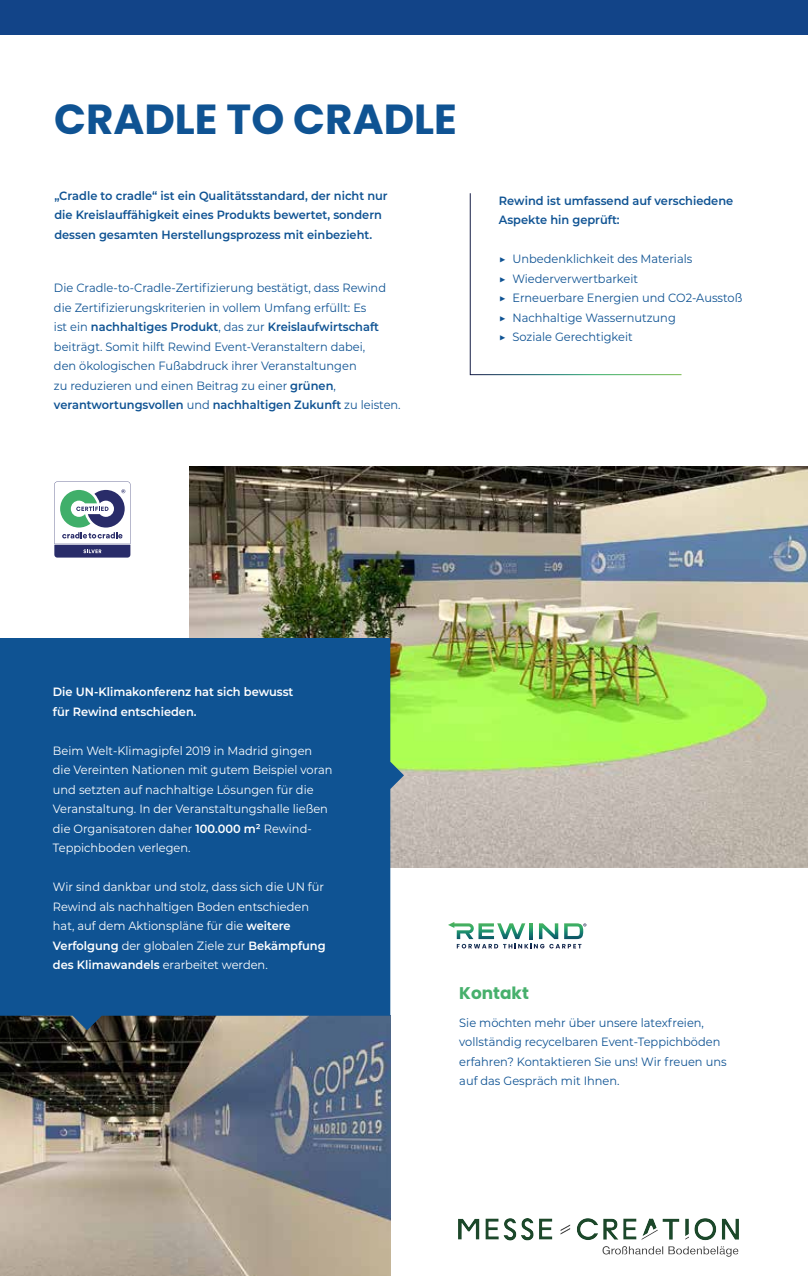
<style>
.page{position:relative;width:808px;height:1276px;background:#fff}
.page>*{position:absolute;margin:0;border:0;box-sizing:border-box;transform-origin:0 0}
.t1{font:700 42px "Poppins";color:#0f5393}
.t2{font:700 16.95px "Poppins";color:#47b06c}
.t3{font:12px/19.5px "Montserrat";color:#0f5393;scale:.95 1}
.t4{font:12px/19.5px "Montserrat";color:#fff;scale:.95 1}
.t5{font:600 12px/19.5px "Montserrat";color:#0f5393;scale:.95 1}
.t6{font:600 12px/19.5px "Montserrat";color:#fff;scale:.95 1}
.s1{font-weight:600}
.s2{font-weight:500}
</style>
<div class="page">
<svg style="left:54px;top:481px;width:76px;height:76px"></svg>
<svg style="left:470px;top:193px;width:212px;height:182px"></svg>
<div style="left:0;top:0;width:808px;height:34px;background:#124488"></div>
<img style="left:190px;top:466px;width:618px;height:401px">
<svg style="left:448px;top:922px;width:138px;height:26px"></svg>
<img style="left:0;top:1030px;width:390px;height:246px">
<div style="left:0;top:638px;width:404px;height:392px;background:#0f5393"></div>
<img style="left:458px;top:1218px;width:280px;height:39px">
<h1 class="t1" style="left:54px;top:95px;width:404px">CRADLE TO CRADLE</h1>
<p class="t5" style="left:54px;top:185px;width:352px">„Cradle to cradle“ ist ein Qualitätsstandard, der nicht nur die Kreislauffähigkeit eines Produkts bewertet, sondern dessen gesamten Herstellungsprozess mit einbezieht.</p>
<p class="t3" style="left:54px;top:278px;width:366px">Die Cradle-to-Cradle-Zertifizierung bestätigt, dass Rewind die Zertifizierungskriterien in vollem Umfang erfüllt: Es<br>ist ein <span class="s1">nachhaltiges Produkt</span>, das zur <span class="s1">Kreislaufwirtschaft </span>beiträgt. Somit hilft Rewind Event-Veranstaltern dabei,<br>den ökologischen Fußabdruck ihrer Veranstaltungen<br>zu reduzieren und einen Beitrag zu einer <span class="s1">grünen</span>, <span class="s1">verantwortungsvollen</span> und <span class="s1">nachhaltigen Zukunft</span> zu leisten.</p>
<p class="t5" style="left:499px;top:190px;width:248px">Rewind ist umfassend auf verschiedene<br>Aspekte hin geprüft:</p>
<p class="t3" style="left:499px;top:249px;width:258px"><span class="s2">▶</span> Unbedenklichkeit des Materials<br><span class="s2">▶</span> Wiederverwertbarkeit<br><span class="s2">▶</span> Erneuerbare Energien und CO2-Ausstoß <span class="s2">▶</span> Nachhaltige Wassernutzung<br><span class="s2">▶</span> Soziale Gerechtigkeit</p>
<p class="t6" style="left:53px;top:682px;width:255px">Die UN-Klimakonferenz hat sich bewusst für Rewind entschieden.</p>
<p class="t4" style="left:53px;top:740px;width:296px">Beim Welt-Klimagipfel 2019 in Madrid gingen die Vereinten Nationen mit gutem Beispiel voran und setzten auf nachhaltige Lösungen für die Veranstaltung. In der Veranstaltungshalle ließen die Organisatoren daher <span class="s1">100.000 m²</span> Rewind-Teppichboden verlegen.</p>
<p class="t4" style="left:53px;top:877px;width:289px">Wir sind dankbar und stolz, dass sich die UN für Rewind als nachhaltigen Boden entschieden hat, auf dem Aktionspläne für die <span class="s1">weitere Verfolgung</span> der globalen Ziele zur <span class="s1">Bekämpfung des Klimawandels</span> erarbeitet werden.</p>
<h2 class="t2" style="left:459px;top:983px;width:71px">Kontakt</h2>
<p class="t3" style="left:459px;top:1012px;width:283px">Sie möchten mehr über unsere latexfreien, vollständig recycelbaren Event-Teppichböden erfahren? Kontaktieren Sie uns! Wir freuen uns auf das Gespräch mit Ihnen.</p>
</div>
